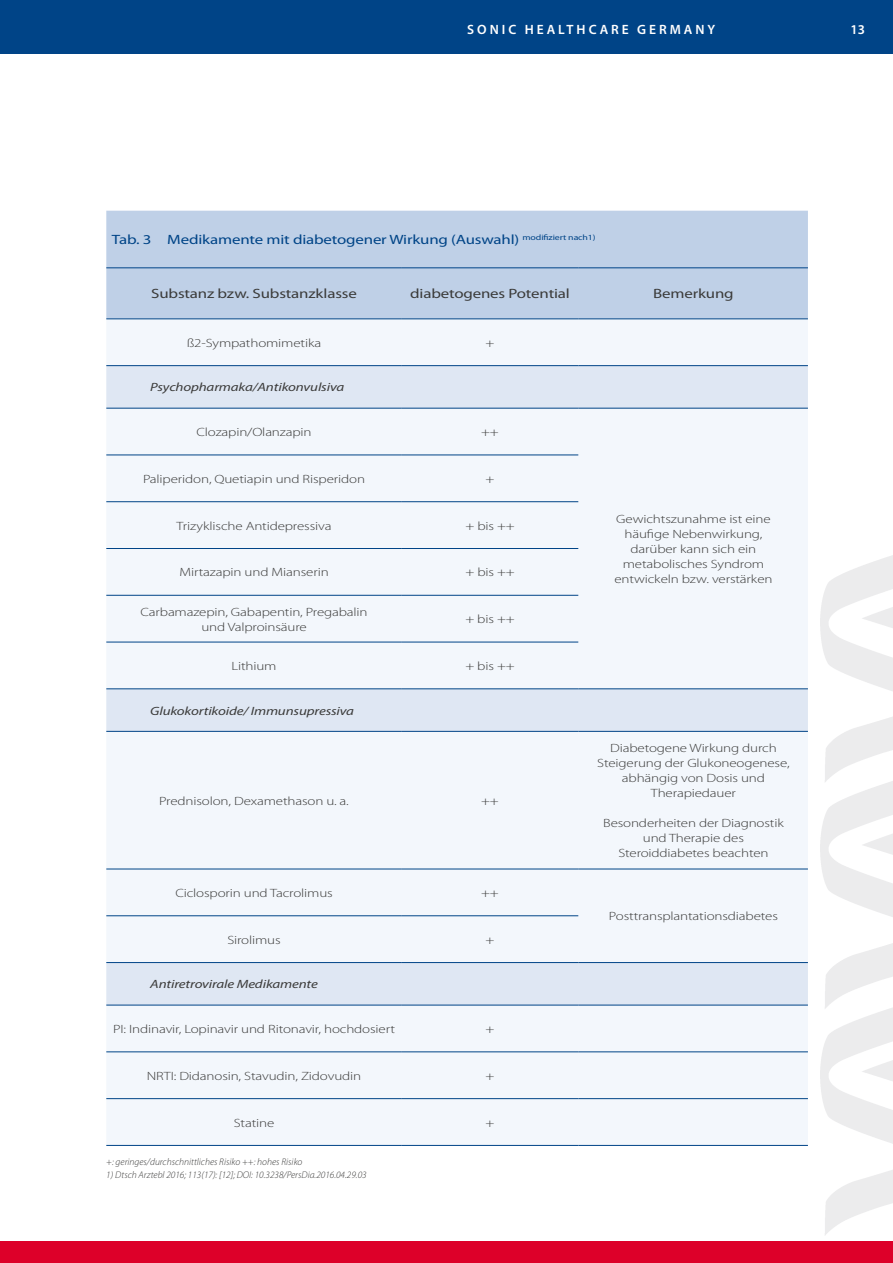
<style>
.page{position:relative;width:893px;height:1263px;background:#fff}
.page>*{position:absolute;margin:0;border:0;box-sizing:border-box;transform-origin:0 0}
.t1{font:13.5px "Myriad Pro";letter-spacing:-.01em;color:#004487;scale:1.25 1}
.t2{font:13.5px "Myriad Pro";letter-spacing:-.01em;color:#3b3b3a;scale:1.25 1}
.t3{font:600 13.5px "Myriad Pro";letter-spacing:.22em;color:#fff}
.t4{font:300 12px/15px "Myriad Pro";letter-spacing:-.01em;color:#3b3b3a;text-align:center;scale:1.25 1}
.t5{font:italic 12px "Myriad Pro";letter-spacing:-.01em;color:#3b3b3a;scale:1.25 1}
.t6{font:italic 300 9.75px "Myriad Pro";color:#3b3b3a}
</style>
<div class="page">
<div style="left:0;top:1242px;width:893px;height:21px;background:#dd0029"></div>
<div style="left:0;top:0;width:893px;height:53px;background:#004487"></div>
<div style="left:106px;top:211px;width:702px;height:108px;background:#bfd0e7"></div>
<div style="left:106px;top:320px;width:702px;height:825px;background:#f3f7fc"></div>
<svg style="left:106px;top:366px;width:702px;height:639px;fill:#f3f7fc"></svg>
<hr style="left:106px;top:267px;width:295px;height:1px;background:#004487">
<hr style="left:401px;top:267px;width:177px;height:1px;background:#004487">
<hr style="left:578px;top:267px;width:230px;height:1px;background:#004487">
<hr style="left:106px;top:319px;width:295px;height:1px;background:#004487">
<hr style="left:401px;top:319px;width:177px;height:1px;background:#004487">
<hr style="left:578px;top:319px;width:230px;height:1px;background:#004487">
<hr style="left:106px;top:365px;width:295px;height:1px;background:#004487">
<hr style="left:401px;top:365px;width:177px;height:1px;background:#004487">
<hr style="left:578px;top:365px;width:230px;height:1px;background:#004487">
<hr style="left:106px;top:408px;width:295px;height:1px;background:#004487">
<hr style="left:401px;top:408px;width:177px;height:1px;background:#004487">
<hr style="left:578px;top:408px;width:230px;height:1px;background:#004487">
<hr style="left:106px;top:455px;width:295px;height:1px;background:#004487">
<hr style="left:401px;top:455px;width:177px;height:1px;background:#004487">
<hr style="left:106px;top:501px;width:295px;height:1px;background:#004487">
<hr style="left:401px;top:501px;width:177px;height:1px;background:#004487">
<hr style="left:106px;top:548px;width:295px;height:1px;background:#004487">
<hr style="left:401px;top:548px;width:177px;height:1px;background:#004487">
<hr style="left:106px;top:595px;width:295px;height:1px;background:#004487">
<hr style="left:401px;top:595px;width:177px;height:1px;background:#004487">
<hr style="left:106px;top:642px;width:295px;height:1px;background:#004487">
<hr style="left:401px;top:642px;width:177px;height:1px;background:#004487">
<hr style="left:106px;top:688px;width:295px;height:1px;background:#004487">
<hr style="left:401px;top:688px;width:177px;height:1px;background:#004487">
<hr style="left:578px;top:688px;width:230px;height:1px;background:#004487">
<hr style="left:106px;top:731px;width:295px;height:1px;background:#004487">
<hr style="left:401px;top:731px;width:177px;height:1px;background:#004487">
<hr style="left:578px;top:731px;width:230px;height:1px;background:#004487">
<hr style="left:106px;top:869px;width:295px;height:1px;background:#004487">
<hr style="left:401px;top:869px;width:177px;height:1px;background:#004487">
<hr style="left:578px;top:869px;width:230px;height:1px;background:#004487">
<hr style="left:106px;top:915px;width:295px;height:1px;background:#004487">
<hr style="left:401px;top:915px;width:177px;height:1px;background:#004487">
<hr style="left:106px;top:962px;width:295px;height:1px;background:#004487">
<hr style="left:401px;top:962px;width:177px;height:1px;background:#004487">
<hr style="left:578px;top:962px;width:230px;height:1px;background:#004487">
<hr style="left:106px;top:1005px;width:295px;height:1px;background:#004487">
<hr style="left:401px;top:1005px;width:177px;height:1px;background:#004487">
<hr style="left:578px;top:1005px;width:230px;height:1px;background:#004487">
<hr style="left:106px;top:1051px;width:295px;height:1px;background:#004487">
<hr style="left:401px;top:1051px;width:177px;height:1px;background:#004487">
<hr style="left:578px;top:1051px;width:230px;height:1px;background:#004487">
<hr style="left:106px;top:1098px;width:295px;height:1px;background:#004487">
<hr style="left:401px;top:1098px;width:177px;height:1px;background:#004487">
<hr style="left:578px;top:1098px;width:230px;height:1px;background:#004487">
<hr style="left:106px;top:1145px;width:295px;height:1px;background:#004487">
<hr style="left:401px;top:1145px;width:177px;height:1px;background:#004487">
<hr style="left:578px;top:1145px;width:230px;height:1px;background:#004487">
<p class="t3" style="left:467px;top:21px;width:249px">SONIC HEALTHCARE GERMANY</p>
<p class="t3" style="left:850px;top:21px;width:16px">13</p>
<p class="t1" style="left:112px;top:232px;width:388px">Tab. 3 Medikamente mit diabetogener Wirkung (Auswahl) <sup>modifiziert</sup> <sup>nach1)</sup></p>
<p class="t2" style="left:151px;top:286px;width:166px">Substanz bzw. Substanzklasse</p>
<p class="t2" style="left:410px;top:286px;width:129px">diabetogenes Potential</p>
<p class="t2" style="left:653px;top:286px;width:66px">Bemerkung</p>
<p class="t4" style="left:187px;top:335px;width:109px">ß2-Sympathomimetika</p>
<p class="t4" style="left:486px;top:335px;width:9px">+</p>
<p class="t5" style="left:150px;top:380px;width:157px">Psychopharmaka/Antikonvulsiva</p>
<p class="t4" style="left:197px;top:425px;width:94px">Clozapin/Olanzapin</p>
<p class="t4" style="left:481px;top:425px;width:16px">++</p>
<p class="t4" style="left:143px;top:471px;width:179px">Paliperidon, Quetiapin und Risperidon</p>
<p class="t4" style="left:486px;top:471px;width:9px">+</p>
<p class="t4" style="left:177px;top:518px;width:125px">Trizyklische Antidepressiva</p>
<p class="t4" style="left:465px;top:518px;width:41px">+ bis ++</p>
<p class="t4" style="left:179px;top:565px;width:121px">Mirtazapin und Mianserin</p>
<p class="t4" style="left:465px;top:565px;width:41px">+ bis ++</p>
<p class="t4" style="left:140px;top:604px;width:183px">Carbamazepin, Gabapentin, Pregabalin und Valproinsäure</p>
<p class="t4" style="left:465px;top:612px;width:41px">+ bis ++</p>
<p class="t4" style="left:232px;top:659px;width:38px">Lithium</p>
<p class="t4" style="left:465px;top:659px;width:41px">+ bis ++</p>
<p class="t5" style="left:150px;top:703px;width:165px">Glukokortikoide/ Immunsupressiva</p>
<p class="t4" style="left:159px;top:793px;width:153px">Prednisolon, Dexamethason u. a.</p>
<p class="t4" style="left:481px;top:793px;width:16px">++</p>
<p class="t4" style="left:175px;top:885px;width:127px">Ciclosporin und Tacrolimus</p>
<p class="t4" style="left:481px;top:885px;width:16px">++</p>
<p class="t4" style="left:227px;top:932px;width:44px">Sirolimus</p>
<p class="t4" style="left:486px;top:932px;width:9px">+</p>
<p class="t5" style="left:150px;top:977px;width:136px">Antiretrovirale Medikamente</p>
<p class="t4" style="left:113px;top:1022px;width:227px">PI: Indinavir, Lopinavir und Ritonavir, hochdosiert</p>
<p class="t4" style="left:486px;top:1022px;width:9px">+</p>
<p class="t4" style="left:147px;top:1068px;width:173px">NRTI: Didanosin, Stavudin, Zidovudin</p>
<p class="t4" style="left:486px;top:1068px;width:9px">+</p>
<p class="t4" style="left:234px;top:1115px;width:34px">Statine</p>
<p class="t4" style="left:486px;top:1115px;width:9px">+</p>
<p class="t6" style="left:106px;top:1157px;width:198px">+: geringes/durchschnittliches Risiko ++: hohes Risiko</p>
<p class="t6" style="left:106px;top:1169px;width:262px">1) Dtsch Arztebl 2016; 113(17): [12]; DOI: 10.3238/PersDia.2016.04.29.03</p>
<p class="t4" style="left:614px;top:512px;width:128px">Gewichtszunahme ist eine häufige Nebenwirkung, darüber kann sich ein metabolisches Syndrom entwickeln bzw. verstärken</p>
<p class="t4" style="left:597px;top:741px;width:155px">Diabetogene Wirkung durch<br>Steigerung der Glukoneogenese, abhängig von Dosis und<br>Therapiedauer</p>
<p class="t4" style="left:603px;top:816px;width:146px">Besonderheiten der Diagnostik und Therapie des<br>Steroiddiabetes beachten</p>
<p class="t4" style="left:609px;top:909px;width:137px">Posttransplantationsdiabetes</p>
</div>
